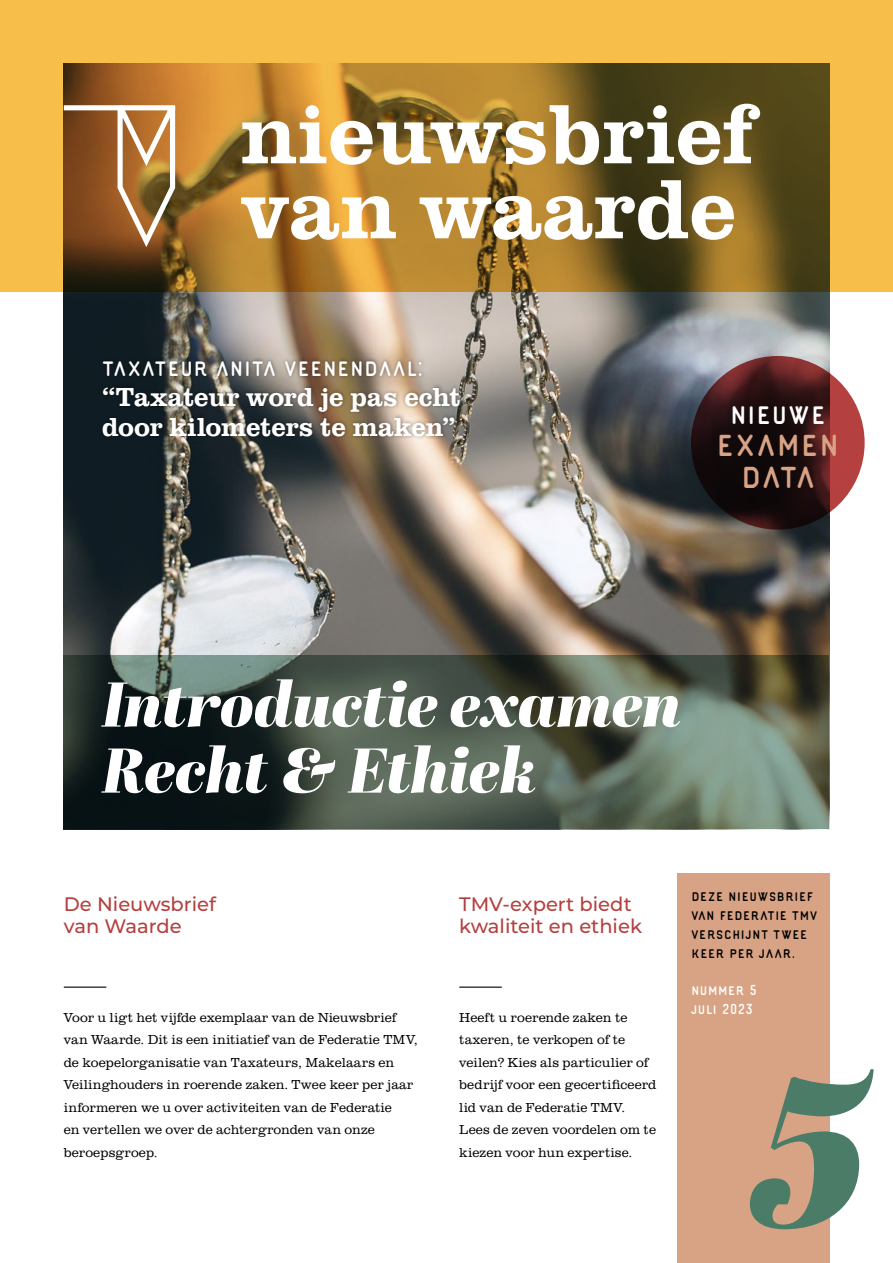
<style>
.page{position:relative;width:893px;height:1263px;background:#fff}
.page>*{position:absolute;margin:0;border:0;box-sizing:border-box;transform-origin:0 0}
.t1{font:italic 213px "Abril Fatface";color:#4b7c67}
.t2{font:500 87px/75px "Clarendon URW";color:#fff}
.t3{font:italic 63px/66px "Abril Fatface";letter-spacing:-.015em;color:#fff}
.t4{font:43.8px/32.1px "Lazy Ride Sans";letter-spacing:.005em;color:#d8a385;text-align:center}
.t5{font:36.45px "Lazy Ride Sans";letter-spacing:-.005em;color:#fff}
.t6{font:30px "Lazy Ride Sans";letter-spacing:.005em;color:#fff}
.t7{font:500 27px/30px "Clarendon URW";letter-spacing:-.015em;color:#fff}
.t8{font:500 19.5px/22.5px "Montserrat";color:#b4403f}
.t9{font:18px/18.8px "Lazy Ride Sans";letter-spacing:.005em;color:#000}
.t10{font:18px/18.8px "Lazy Ride Sans";color:#fff}
.t11{font:300 13.5px/22.5px "Clarendon URW";letter-spacing:-.005em;color:#000}
</style>
<div class="page">
<img style="left:64px;top:291px;width:765px;height:365px">
<svg style="left:0;top:0;width:893px;height:291px;background:#b18632"></svg>
<svg style="left:691px;top:356px;width:174px;height:174px;background:#3d1819"></svg>
<div style="left:99px;top:357px;width:364px;height:83px;background:#000;opacity:.4"></div>
<hr style="left:64px;top:986px;width:42px;height:2px;background:#000">
<hr style="left:459px;top:986px;width:43px;height:2px;background:#000">
<div style="left:677px;top:874px;width:152px;height:389px;background:#d8a385"></div>
<div style="left:64px;top:105px;width:111px;height:5px;background:#fff"></div>
<svg style="left:113px;top:84px;width:65px;height:169px"></svg>
<svg style="left:64px;top:656px;width:765px;height:173px;background:#485549"></svg>
<h2 class="t2" style="left:241px;top:92px;width:515px">nieuwsbrief van waarde</h2>
<h3 class="t6" style="left:102px;top:352px;width:323px">taxateur anita veenendaal:</h3>
<h3 class="t7" style="left:102px;top:381px;width:361px">“Taxateur word je pas echt door kilometers te maken”</h3>
<h3 class="t5" style="left:730px;top:395px;width:98px">nieuwe</h3>
<h3 class="t4" style="left:716px;top:428px;width:125px">examen data</h3>
<h3 class="t3" style="left:102px;top:669px;width:581px">Introductie examen<br>Recht &amp; Ethiek</h3>
<h3 class="t8" style="left:64px;top:892px;width:154px">De Nieuwsbrief van Waarde</h3>
<h3 class="t8" style="left:459px;top:892px;width:184px">TMV-expert biedt kwaliteit en ethiek</h3>
<p class="t11" style="left:64px;top:1005px;width:356px">Voor u ligt het vijfde exemplaar van de Nieuwsbrief van Waarde. Dit is een initiatief van de Federatie TMV, de koepelorganisatie van Taxateurs, Makelaars en Veilinghouders in roerende zaken. Twee keer per jaar informeren we u over activiteiten van de Federatie<br>en vertellen we over de achtergronden van onze beroepsgroep.</p>
<p class="t11" style="left:459px;top:1005px;width:199px">Heeft u roerende zaken te taxeren, te verkopen of te veilen? Kies als particulier of bedrijf voor een gecertificeerd lid van de Federatie TMV.<br>Lees de zeven voordelen om te kiezen voor hun expertise.</p>
<h3 class="t9" style="left:691px;top:887px;width:128px">deze nieuwsbrief van federatie tmv verschijnt twee keer per jaar.</h3>
<h3 class="t10" style="left:691px;top:981px;width:68px">nummer 5 juli 2023</h3>
<h1 class="t1" style="left:750px;top:999px;width:119px">5</h1>
</div>
